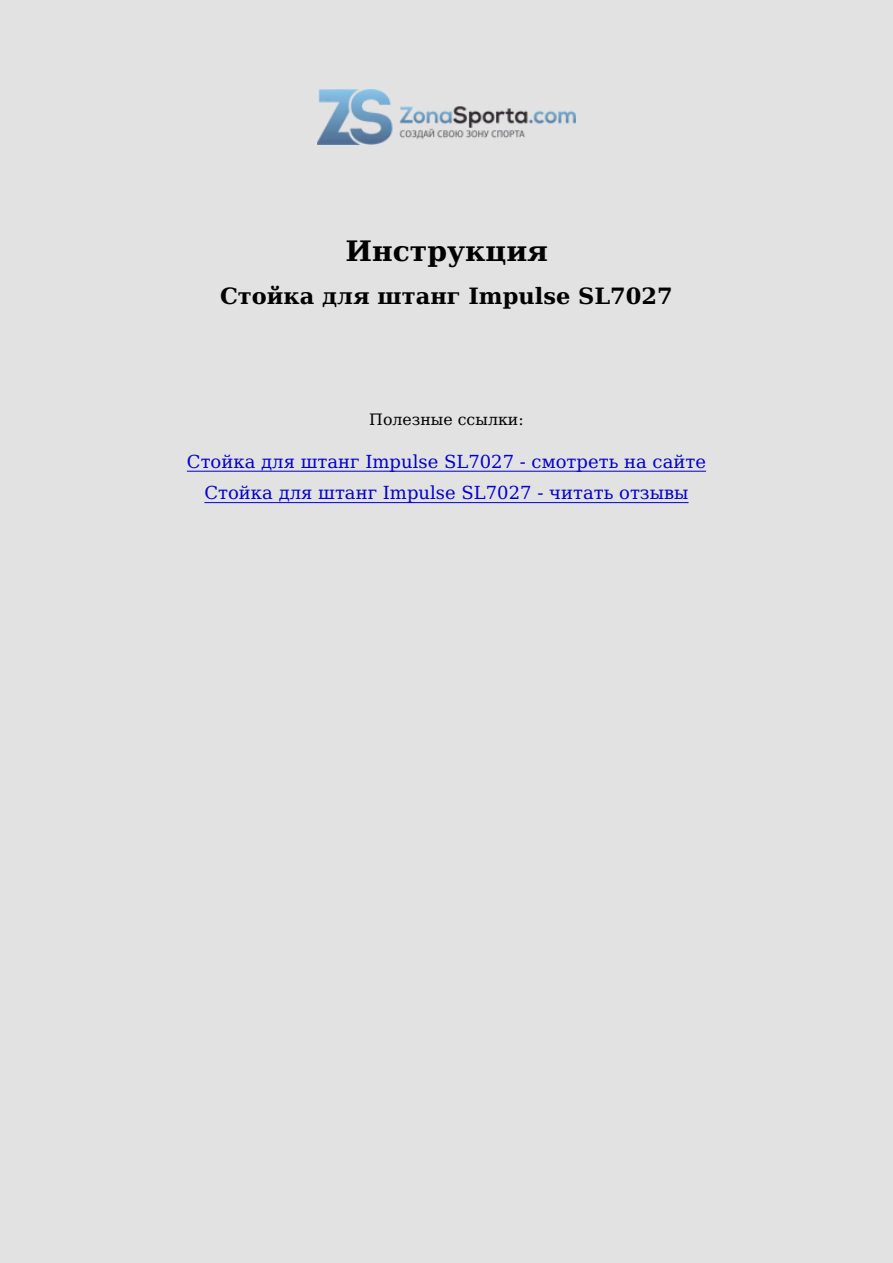
<style>
.page{position:relative;width:893px;height:1263px;background:#e2e2e2}
.page>*{position:absolute;margin:0;border:0;box-sizing:border-box;transform-origin:0 0}
.t1{font:700 28.2px "DejaVu Serif";color:#000}
.t2{font:700 22.5px "DejaVu Serif";color:#000}
.t3{font:18px/31.3px "DejaVu Serif";color:#00c;text-align:center}
.t4{font:15.75px "DejaVu Serif";color:#000}
</style>
<div class="page">
<img style="left:317px;top:89px;width:259px;height:55px">
<hr style="left:187px;top:471px;width:519px;height:1px;background:#00c">
<hr style="left:204px;top:502px;width:485px;height:1px;background:#00c">
<h1 class="t1" style="left:345px;top:229px;width:204px">Инструкция</h1>
<p class="t2" style="left:220px;top:278px;width:454px">Стойка для штанг Impulse SL7027</p>
<p class="t4" style="left:369px;top:407px;width:156px">Полезные ссылки:</p>
<p class="t3" style="left:187px;top:445px;width:521px">Стойка для штанг Impulse SL7027 - смотреть на сайте<br>Стойка для штанг Impulse SL7027 - читать отзывы</p>
</div>
